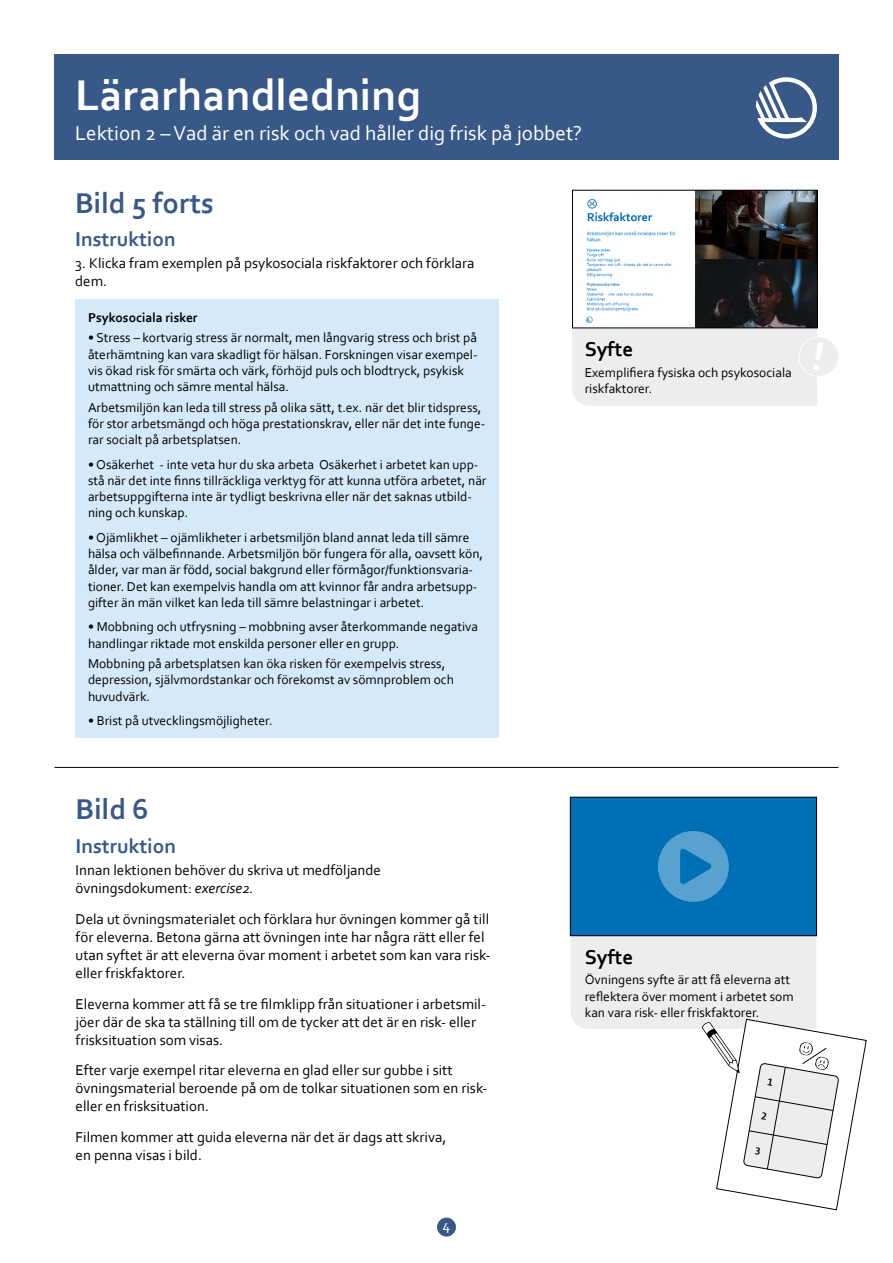
<style>
.page{position:relative;width:893px;height:1263px;background:#fff}
.page>*{position:absolute;margin:0;border:0;box-sizing:border-box;transform-origin:0 0}
.Lärarhandledning_H1{font:700 45px "Corbel";color:#fff}
.Bild_Rubrik_H2{font:700 30px "Corbel";color:#385988}
.Lektion_Rubrik_H1{font:21px "Corbel";color:#fff}
.Instruktion_Rubrik_H{font:700 21px "Corbel";color:#385988}
.Syfte_Rubrik_H4{font:700 21px "Corbel";color:#000}
.Brödtext_P{font:15px/18px "Corbel";color:#000}
.t1{font:15px "Corbel";color:#fff}
.Blå_ruta_Brödtext_P{font:13.5px/16.2px "Corbel";color:#000}
.Syfte_Brödtext_P{font:13.5px/16.2px "Corbel";color:#000}
.Blå_ruta_Rubrik_P{font:700 13.5px "Corbel";color:#000}
.s1{font-style:italic}
</style>
<div class="page">
<hr style="left:54px;top:767px;width:784px;height:1px;background:#000">
<img style="left:585px;top:192px;width:231px;height:134px">
<div style="left:572px;top:190px;width:246px;height:138px;border:1px solid #000"></div>
<div style="left:572px;top:328px;width:266px;height:78px;background:#ededee"></div>
<div style="left:75px;top:299px;width:424px;height:439px;background:#d4e9f9"></div>
<div style="left:570px;top:797px;width:247px;height:139px;background:#0070b6"></div>
<div style="left:570px;top:797px;width:247px;height:139px;border:1px solid #000"></div>
<svg style="left:658px;top:831px;width:71px;height:71px"></svg>
<div style="left:437px;top:1217px;width:19px;height:19px;background:#385988;border-radius:50%"></div>
<div style="left:54px;top:54px;width:785px;height:106px;background:#385988"></div>
<svg style="left:756px;top:77px;width:61px;height:62px"></svg>
<svg style="left:571px;top:935px;width:296px;height:275px"></svg>
<h1 class="Lärarhandledning_H1" style="left:75px;top:67px;width:347px">Lärarhandledning</h1>
<h1 class="Lektion_Rubrik_H1" style="left:75px;top:120px;width:508px">Lektion 2 – Vad är en risk och vad håller dig frisk på jobbet?</h1>
<h2 class="Bild_Rubrik_H2" style="left:75px;top:184px;width:140px">Bild 5 forts</h2>
<h3 class="Instruktion_Rubrik_H" style="left:75px;top:226px;width:102px">Instruktion</h3>
<p class="Brödtext_P" style="left:75px;top:254px;width:401px">3. Klicka fram exemplen på psykosociala riskfaktorer och förklara dem.</p>
<p class="Blå_ruta_Rubrik_P" style="left:88px;top:309px;width:111px">Psykosociala risker</p>
<p class="Blå_ruta_Brödtext_P" style="left:88px;top:330px;width:391px">• Stress – kortvarig stress är normalt, men långvarig stress och brist på återhämtning kan vara skadligt för hälsan. Forskningen visar exempel&shy;vis ökad risk för smärta och värk, förhöjd puls och blodtryck, psykisk utmattning och sämre mental hälsa.</p>
<p class="Blå_ruta_Brödtext_P" style="left:88px;top:399px;width:399px">Arbetsmiljön kan leda till stress på olika sätt, t.ex. när det blir tidspress, för stor arbetsmängd och höga prestationskrav, eller när det inte funge&shy;rar socialt på arbetsplatsen.</p>
<p class="Blå_ruta_Brödtext_P" style="left:88px;top:456px;width:400px">• Osäkerhet - inte veta hur du ska arbeta Osäkerhet i arbetet kan upp&shy;stå när det inte finns tillräckliga verktyg för att kunna utföra arbetet, när arbetsuppgifterna inte är tydligt beskrivna eller när det saknas utbild&shy;ning och kunskap.</p>
<p class="Blå_ruta_Brödtext_P" style="left:88px;top:529px;width:397px">• Ojämlikhet – ojämlikheter i arbetsmiljön bland annat leda till sämre hälsa och välbefinnande. Arbetsmiljön bör fungera för alla, oavsett kön, ålder, var man är född, social bakgrund eller förmågor/funktionsvaria&shy;tioner. Det kan exempelvis handla om att kvinnor får andra arbetsupp&shy;gifter än män vilket kan leda till sämre belastningar i arbetet.</p>
<p class="Blå_ruta_Brödtext_P" style="left:88px;top:619px;width:392px">• Mobbning och utfrysning – mobbning avser återkommande negativa handlingar riktade mot enskilda personer eller en grupp.</p>
<p class="Blå_ruta_Brödtext_P" style="left:88px;top:655px;width:368px">Mobbning på arbetsplatsen kan öka risken för exempelvis stress, depression, självmordstankar och förekomst av sömnproblem och huvudvärk.</p>
<p class="Blå_ruta_Brödtext_P" style="left:88px;top:712px;width:186px">• Brist på utvecklingsmöjligheter.</p>
<h2 class="Bild_Rubrik_H2" style="left:76px;top:790px;width:75px">Bild 6</h2>
<h3 class="Instruktion_Rubrik_H" style="left:76px;top:833px;width:102px">Instruktion</h3>
<p class="Brödtext_P" style="left:76px;top:861px;width:307px">Innan lektionen behöver du skriva ut medföljande övningsdokument: <span class="s1">exercise2.</span></p>
<p class="Brödtext_P" style="left:76px;top:909px;width:417px">Dela ut övningsmaterialet och förklara hur övningen kommer gå till för eleverna. Betona gärna att övningen inte har några rätt eller fel utan syftet är att eleverna övar moment i arbetet som kan vara risk&shy;eller friskfaktorer.</p>
<p class="Brödtext_P" style="left:76px;top:994px;width:412px">Eleverna kommer att få se tre filmklipp från situationer i arbetsmil&shy;jöer där de ska ta ställning till om de tycker att det är en risk- eller frisksituation som visas.</p>
<p class="Brödtext_P" style="left:76px;top:1061px;width:413px">Efter varje exempel ritar eleverna en glad eller sur gubbe i sitt övningsmaterial beroende på om de tolkar situationen som en risk&shy;eller en frisksituation.</p>
<p class="Brödtext_P" style="left:76px;top:1128px;width:372px">Filmen kommer att guida eleverna när det är dags att skriva, en penna visas i bild.</p>
<p class="t1" style="left:443px;top:1215px;width:9px">4</p>
<h4 class="Syfte_Rubrik_H4" style="left:585px;top:336px;width:50px">Syfte</h4>
<p class="Syfte_Brödtext_P" style="left:585px;top:364px;width:209px">Exemplifiera fysiska och psykosociala riskfaktorer.</p>
<h4 class="Syfte_Rubrik_H4" style="left:585px;top:944px;width:50px">Syfte</h4>
<p class="Syfte_Brödtext_P" style="left:585px;top:971px;width:210px">Övningens syfte är att få eleverna att reflektera över moment i arbetet som kan vara risk- eller friskfaktorer.</p>
</div>
